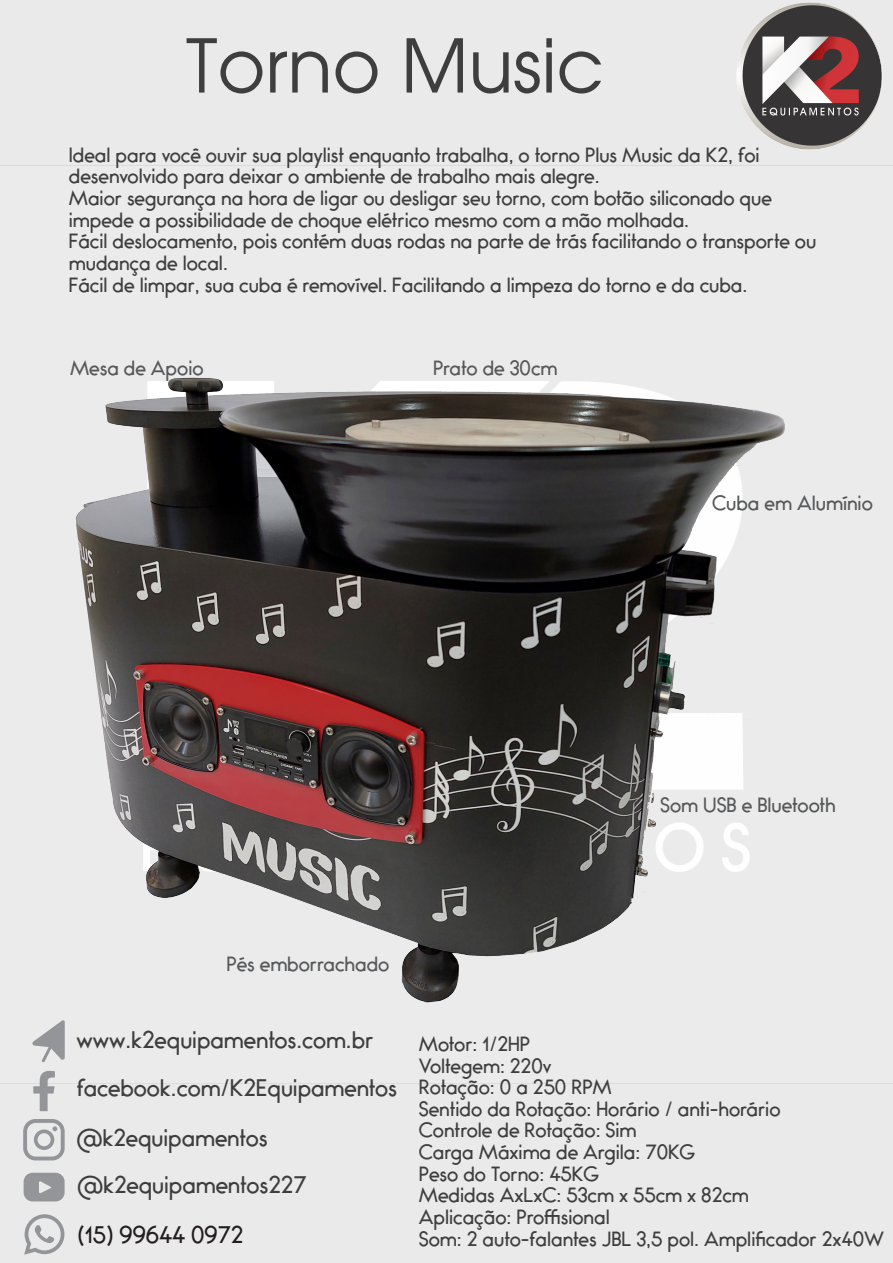
<style>
.page{position:relative;width:893px;height:1263px;background:#fff}
.page>*{position:absolute;margin:0;border:0;box-sizing:border-box;transform-origin:0 0}
.t1{font:73.5px "Avant Garde";color:#3e3e3f}
.t2{font:21px "Bambino";color:#3e3e3f}
.t3{font:21px "Bambino";color:#231f20}
.t4{font:18px/21.6px "Bambino";color:#3e3e3f}
.t5{font:18px "Bambino";color:#57585a}
</style>
<div class="page">
<div style="left:0;top:0;width:893px;height:166px;background:#eaeaea"></div>
<div style="left:0;top:1083px;width:893px;height:180px;background:#eaeaea"></div>
<img style="left:740px;top:2px;width:153px;height:164px">
<img style="left:70px;top:61px;width:726px;height:968px">
<svg style="left:32px;top:1020px;width:33px;height:42px"></svg>
<svg style="left:23px;top:1119px;width:42px;height:41px"></svg>
<svg style="left:33px;top:1071px;width:22px;height:40px"></svg>
<svg style="left:24px;top:1214px;width:40px;height:41px"></svg>
<svg style="left:24px;top:1173px;width:41px;height:28px"></svg>
<h1 class="t1" style="left:186px;top:24px;width:419px">Torno Music</h1>
<p class="t4" style="left:69px;top:145px;width:749px">Ideal para você ouvir sua playlist enquanto trabalha, o torno Plus Music da K2, foi desenvolvido para deixar o ambiente de trabalho mais alegre.<br>Maior segurança na hora de ligar ou desligar seu torno, com botão siliconado que impede a possibilidade de choque elétrico mesmo com a mão molhada.<br>Fácil deslocamento, pois contém duas rodas na parte de trás facilitando o transporte ou mudança de local.<br>Fácil de limpar, sua cuba é removível. Facilitando a limpeza do torno e da cuba.</p>
<p class="t5" style="left:70px;top:358px;width:135px">Mesa de Apoio</p>
<p class="t5" style="left:433px;top:358px;width:126px">Prato de 30cm</p>
<p class="t5" style="left:712px;top:494px;width:162px">Cuba em Alumínio</p>
<p class="t5" style="left:226px;top:954px;width:164px">Pés emborrachado</p>
<p class="t5" style="left:660px;top:795px;width:177px">Som USB e Bluetooth</p>
<p class="t2" style="left:77px;top:1029px;width:298px">www.k2equipamentos.com.br</p>
<p class="t2" style="left:77px;top:1077px;width:322px">facebook.com/K2Equipamentos</p>
<p class="t2" style="left:77px;top:1126px;width:192px">@k2equipamentos</p>
<p class="t2" style="left:77px;top:1173px;width:231px">@k2equipamentos227</p>
<p class="t3" style="left:77px;top:1223px;width:168px">(15) 99644 0972</p>
<p class="t4" style="left:419px;top:1034px;width:467px">Motor: 1/2HP<br>Voltegem: 220v<br>Rotação: 0 a 250 RPM<br>Sentido da Rotação: Horário / anti-horário<br>Controle de Rotação: Sim<br>Carga Máxima de Argila: 70KG<br>Peso do Torno: 45KG<br>Medidas AxLxC: 53cm x 55cm x 82cm<br>Aplicação: Proffisional<br>Som: 2 auto-falantes JBL 3,5 pol. Amplificador 2x40W</p>
</div>
